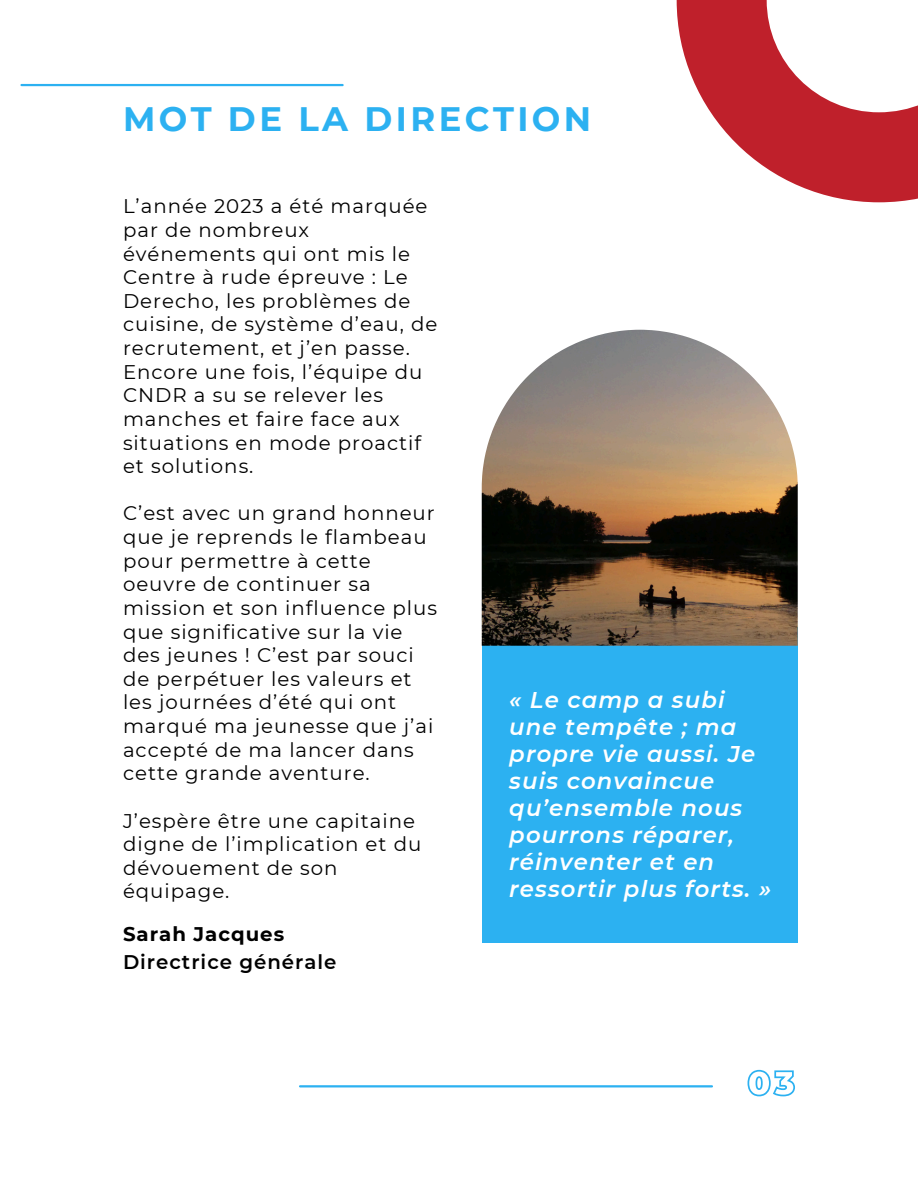
<style>
.page{position:relative;width:918px;height:1188px;background:#fff}
.page>*{position:absolute;margin:0;border:0;box-sizing:border-box;transform-origin:0 0}
.t1{font:700 33.9px "Montserrat";letter-spacing:.1em;color:#2cb1f1}
.t2{font:italic 600 22.8px/27px "Montserrat";letter-spacing:.05em;color:#fff}
.t3{font:19.8px/23.7px "Montserrat";letter-spacing:.05em;color:#000}
.t4{font:600 19.8px "Montserrat";letter-spacing:.05em;color:#000}
.t5{font:700 19.8px "Montserrat";letter-spacing:.05em;color:#000}
</style>
<div class="page">
<hr style="left:21px;top:84px;width:322px;height:2px;background:#2cb1f1">
<hr style="left:300px;top:1085px;width:412px;height:2px;background:#2cb1f1">
<div style="left:482px;top:627px;width:315px;height:316px;background:#2cb1f1"></div>
<img style="left:482px;top:330px;width:316px;height:316px">
<svg style="left:677px;top:0;width:241px;height:202px;fill:#bf202b"></svg>
<svg style="left:747px;top:1069px;width:48px;height:28px"></svg>
<h1 class="t1" style="left:123px;top:98px;width:470px">MOT DE LA DIRECTION</h1>
<p class="t3" style="left:123px;top:194px;width:316px">L’année 2023 a été marquée par de nombreux événements qui ont mis le<br>Centre à rude épreuve : Le<br>Derecho, les problèmes de cuisine, de système d’eau, de recrutement, et j’en passe.<br>Encore une fois, l’équipe du<br>CNDR a su se relever les manches et faire face aux situations en mode proactif et solutions.</p>
<p class="t3" style="left:123px;top:501px;width:316px">C’est avec un grand honneur que je reprends le flambeau pour permettre à cette oeuvre de continuer sa mission et son influence plus que significative sur la vie des jeunes ! C’est par souci de perpétuer les valeurs et les journées d’été qui ont marqué ma jeunesse que j’ai accepté de ma lancer dans cette grande aventure.</p>
<p class="t3" style="left:123px;top:809px;width:300px">J’espère être une capitaine digne de l’implication et du dévouement de son équipage.</p>
<h3 class="t5" style="left:123px;top:922px;width:163px">Sarah Jacques</h3>
<h2 class="t4" style="left:123px;top:950px;width:215px">Directrice générale</h2>
<p class="t2" style="left:509px;top:687px;width:264px">« Le camp a subi une tempête ; ma propre vie aussi. Je suis convaincue qu’ensemble nous pourrons réparer, réinventer et en ressortir plus forts. »</p>
</div>
